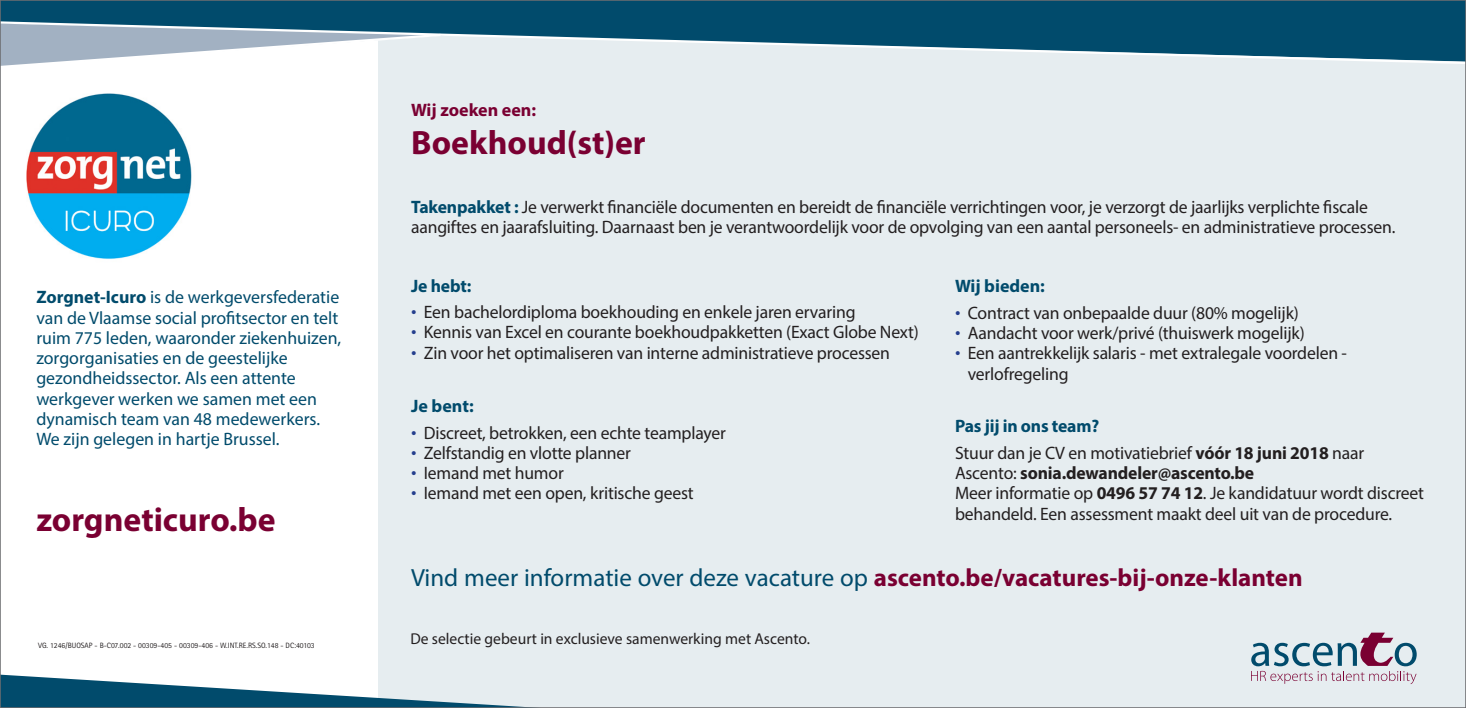
<style>
.page{position:relative;width:1466px;height:708px;background:#fff}
.page>*{position:absolute;margin:0;border:0;box-sizing:border-box;transform-origin:0 0}
.t1{font:700 33.75px "Myriad Pro";color:#7a0032}
.bodytekst{font:700 24.97px "Myriad Pro";color:#7a0032}
.t2{font:18px/20.2px "Myriad Pro";letter-spacing:-.01em;color:#231f20}
.t3{font:18px/20.2px "Myriad Pro";color:#014b6c}
.t4{font:700 18px/20.2px "Myriad Pro";letter-spacing:-.01em;color:#231f20}
.t5{font:700 18px "Myriad Pro";letter-spacing:-.01em;color:#014b6c}
.t6{font:700 18px "Myriad Pro";color:#7a0032}
.t7{font:15.75px "Myriad Pro";color:#231f20}
.t8{font:7.65px "Rotis Sans Serif";color:#231f20}
.s1{font-weight:700}
.s2{font-weight:700;color:#014b6c}
.s3{font-weight:300;font-size:22.5px;color:#253f8e}
.s4{font-weight:400}
.s5{font-weight:400;color:#014b6c}
</style>
<div class="page">
<div style="left:378px;top:21px;width:1088px;height:687px;background:#e6edf0"></div>
<div style="left:2px;top:2px;width:1462px;height:18px;background:#014b6c"></div>
<svg style="left:514px;top:20px;width:950px;height:44px"></svg>
<svg style="left:2px;top:20px;width:512px;height:46px"></svg>
<svg style="left:1251px;top:633px;width:165px;height:51px"></svg>
<svg style="left:2px;top:675px;width:506px;height:31px"></svg>
<img style="left:26px;top:93px;width:166px;height:166px">
<p class="t3" style="left:36px;top:287px;width:306px"><span class="s1">Zorgnet-Icuro</span> is de werkgeversfederatie van de Vlaamse social profitsector en telt ruim 775 leden, waaronder ziekenhuizen, zorgorganisaties en de geestelijke gezondheidssector. Als een attente werkgever werken we samen met een dynamisch team van 48 medewerkers.<br>We zijn gelegen in hartje Brussel.</p>
<p class="t1" style="left:36px;top:498px;width:241px">zorgneticuro.be</p>
<p class="t8" style="left:38px;top:640px;width:278px">VG. 1246/BUOSAP - B-C07.002 - 00309-405 - 00309-406 - W.INT.RE.RS.SO.148 - DC:40103</p>
<p class="t6" style="left:411px;top:99px;width:126px">Wij zoeken een:</p>
<p class="t1" style="left:411px;top:121px;width:236px">Boekhoud(st)er</p>
<p class="t2" style="left:411px;top:196px;width:986px"><span class="s2">Takenpakket :</span> Je verwerkt financiële documenten en bereidt de financiële verrichtingen voor, je verzorgt de jaarlijks verplichte fiscale aangiftes en jaarafsluiting. Daarnaast ben je verantwoordelijk voor de opvolging van een aantal personeels- en administratieve processen.</p>
<p class="t5" style="left:411px;top:274px;width:62px">Je hebt:</p>
<p class="t2" style="left:411px;top:302px;width:446px"><span class="s3">•</span> Een bachelordiploma boekhouding en enkele jaren ervaring</p>
<p class="t2" style="left:411px;top:322px;width:509px"><span class="s3">•</span> Kennis van Excel en courante boekhoudpakketten (Exact Globe Next)</p>
<p class="t2" style="left:411px;top:342px;width:480px"><span class="s3">•</span> Zin voor het optimaliseren van interne administratieve processen</p>
<p class="t5" style="left:411px;top:394px;width:64px">Je bent:</p>
<p class="t2" style="left:411px;top:422px;width:316px"><span class="s3">•</span> Discreet, betrokken, een echte teamplayer</p>
<p class="t2" style="left:411px;top:442px;width:221px"><span class="s3">•</span> Zelfstandig en vlotte planner</p>
<p class="t2" style="left:411px;top:463px;width:154px"><span class="s3">•</span> Iemand met humor</p>
<p class="t2" style="left:411px;top:483px;width:284px"><span class="s3">•</span> Iemand met een open, kritische geest</p>
<p class="t5" style="left:955px;top:274px;width:91px">Wij bieden:</p>
<p class="t2" style="left:955px;top:302px;width:345px"><span class="s3">•</span> Contract van onbepaalde duur (80% mogelijk)</p>
<p class="t2" style="left:955px;top:323px;width:351px"><span class="s3">•</span> Aandacht voor werk/privé (thuiswerk mogelijk)</p>
<p class="t2" style="left:968px;top:343px;width:381px;text-indent:-13px"><span class="s3">•</span> Een aantrekkelijk salaris - met extralegale voordelen - verlofregeling</p>
<p class="t5" style="left:955px;top:414px;width:146px">Pas jij in ons team?</p>
<p class="t4" style="left:955px;top:442px;width:411px"><span class="s4">Stuur dan je CV en motivatiebrief</span> vóór 18 juni 2018 <span class="s4">naar<br>Ascento:</span> sonia.dewandeler@ascento.be</p>
<p class="t2" style="left:955px;top:483px;width:470px">Meer informatie op <span class="s1">0496 57 74 12</span>. Je kandidatuur wordt discreet behandeld. Een assessment maakt deel uit van de procedure.</p>
<p class="bodytekst" style="left:411px;top:561px;width:893px"><span class="s5">Vind meer informatie over deze vacature op</span> ascento.be/vacatures-bij-onze-klanten</p>
<p class="t7" style="left:410px;top:629px;width:401px">De selectie gebeurt in exclusieve samenwerking met Ascento.</p>
</div>
